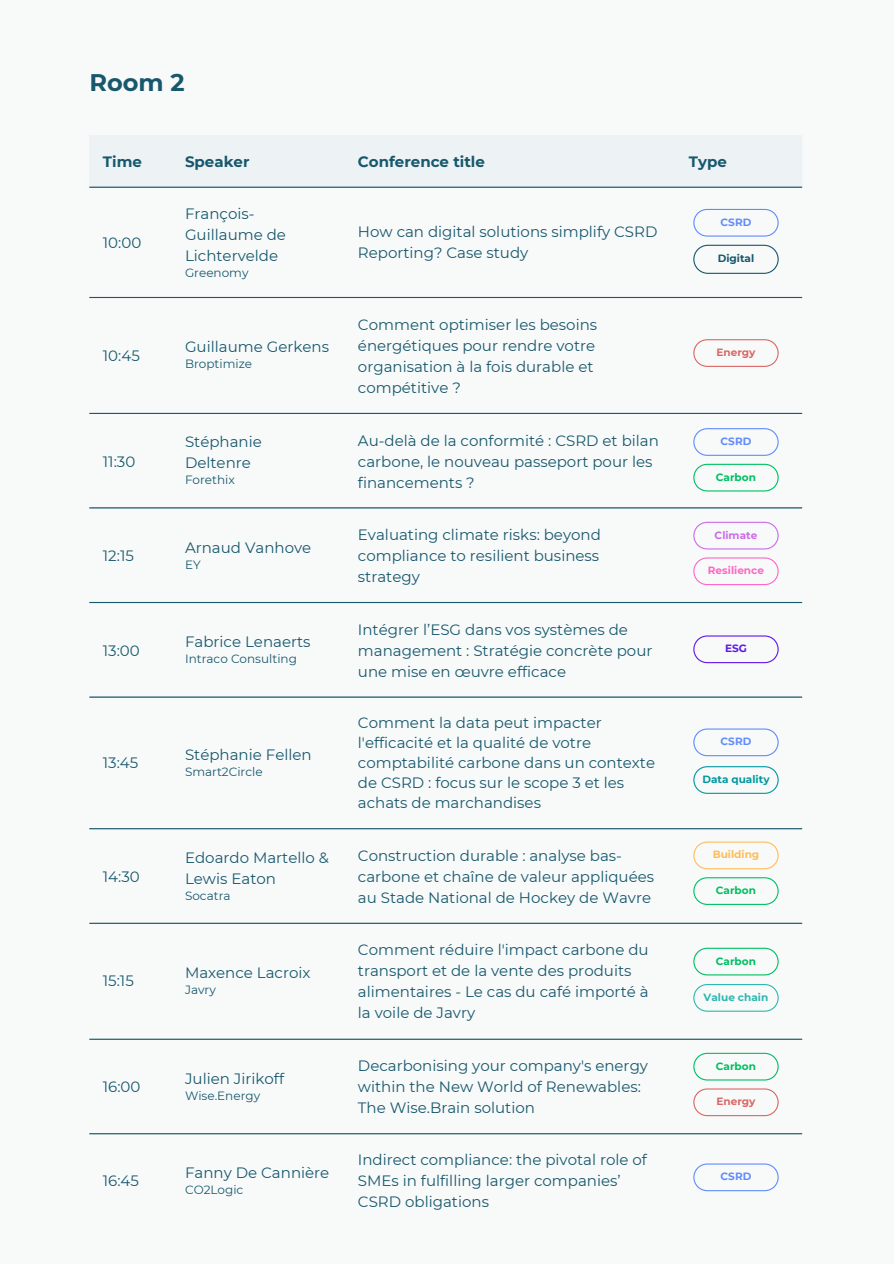
<style>
.page{position:relative;width:894px;height:1264px;background:#fff}
.page>*{position:absolute;margin:0;border:0;box-sizing:border-box;transform-origin:0 0}
.t1{font:700 24px "Montserrat";color:#18586d}
.t2{font:15px/21px "Montserrat";color:#18586d}
.t3{font:700 15px "Montserrat";color:#18586d}
.t4{font:12px "Montserrat";color:#18586d}
.t5{font:700 10.5px "Montserrat";color:#00bf63}
.t6{font:700 10.5px "Montserrat";color:#618cfa}
.t7{font:700 10.5px "Montserrat";color:#d86766}
.t8{font:700 10.5px "Montserrat";color:#03989e}
.t9{font:700 10.5px "Montserrat";color:#2eb7af}
.t10{font:700 10.5px "Montserrat";color:#ff66c4}
.t11{font:700 10.5px "Montserrat";color:#ffbd59}
.t12{font:700 10.5px "Montserrat";color:#18586d}
.t13{font:700 10.5px "Montserrat";color:#cb6ce6}
.t14{font:700 10.5px "Montserrat";color:#5e17eb}
</style>
<div class="page">
<div style="left:0;top:0;width:893px;height:1263px;background:#f8fafa"></div>
<div style="left:89px;top:135px;width:712px;height:52px;background:#edf3f5"></div>
<hr style="left:89px;top:187px;width:712px;height:1px;background:#18586d">
<hr style="left:89px;top:297px;width:712px;height:1px;background:#18586d">
<hr style="left:89px;top:413px;width:712px;height:1px;background:#18586d">
<hr style="left:89px;top:507px;width:712px;height:1px;background:#18586d">
<hr style="left:89px;top:602px;width:712px;height:1px;background:#18586d">
<hr style="left:89px;top:696px;width:712px;height:1px;background:#18586d">
<hr style="left:89px;top:828px;width:712px;height:1px;background:#18586d">
<hr style="left:89px;top:922px;width:712px;height:1px;background:#18586d">
<hr style="left:89px;top:1038px;width:712px;height:1px;background:#18586d">
<hr style="left:89px;top:1133px;width:712px;height:1px;background:#18586d">
<svg style="left:693px;top:209px;width:85px;height:28px"></svg>
<svg style="left:693px;top:245px;width:85px;height:29px"></svg>
<svg style="left:693px;top:339px;width:85px;height:28px"></svg>
<svg style="left:693px;top:428px;width:85px;height:28px"></svg>
<svg style="left:693px;top:464px;width:85px;height:27px"></svg>
<svg style="left:693px;top:522px;width:85px;height:27px"></svg>
<svg style="left:693px;top:841px;width:85px;height:28px"></svg>
<svg style="left:693px;top:947px;width:85px;height:28px"></svg>
<svg style="left:693px;top:984px;width:85px;height:27px"></svg>
<svg style="left:693px;top:877px;width:85px;height:28px"></svg>
<svg style="left:693px;top:1052px;width:85px;height:28px"></svg>
<svg style="left:693px;top:1088px;width:85px;height:28px"></svg>
<svg style="left:693px;top:728px;width:85px;height:28px"></svg>
<svg style="left:693px;top:1163px;width:85px;height:28px"></svg>
<svg style="left:693px;top:766px;width:85px;height:28px"></svg>
<svg style="left:693px;top:557px;width:85px;height:28px"></svg>
<svg style="left:693px;top:635px;width:85px;height:28px"></svg>
<h1 class="t1" style="left:89px;top:67px;width:97px">Room 2</h1>
<p class="t3" style="left:103px;top:152px;width:40px">Time</p>
<p class="t3" style="left:185px;top:152px;width:66px">Speaker</p>
<p class="t3" style="left:358px;top:152px;width:128px">Conference title</p>
<p class="t3" style="left:688px;top:152px;width:40px">Type</p>
<p class="t2" style="left:103px;top:232px;width:40px">10:00</p>
<p class="t2" style="left:103px;top:345px;width:38px">10:45</p>
<p class="t2" style="left:103px;top:450px;width:34px">11:30</p>
<p class="t2" style="left:103px;top:545px;width:33px">12:15</p>
<p class="t2" style="left:103px;top:639px;width:38px">13:00</p>
<p class="t2" style="left:185px;top:203px;width:102px">François-<br>Guillaume de<br>Lichtervelde</p>
<p class="t4" style="left:185px;top:265px;width:65px">Greenomy</p>
<p class="t2" style="left:185px;top:336px;width:145px">Guillaume Gerkens</p>
<p class="t4" style="left:185px;top:357px;width:68px">Broptimize</p>
<p class="t2" style="left:185px;top:431px;width:78px">Stéphanie<br>Deltenre</p>
<p class="t4" style="left:185px;top:473px;width:51px">Forethix</p>
<p class="t2" style="left:185px;top:537px;width:128px">Arnaud Vanhove</p>
<p class="t4" style="left:185px;top:557px;width:17px">EY</p>
<p class="t2" style="left:185px;top:631px;width:127px">Fabrice Lenaerts</p>
<p class="t4" style="left:185px;top:652px;width:113px">Intraco Consulting</p>
<p class="t2" style="left:103px;top:752px;width:37px">13:45</p>
<p class="t2" style="left:185px;top:744px;width:128px">Stéphanie Fellen</p>
<p class="t4" style="left:185px;top:764px;width:79px">Smart2Circle</p>
<p class="t2" style="left:103px;top:866px;width:38px">14:30</p>
<p class="t2" style="left:103px;top:970px;width:32px">15:15</p>
<p class="t2" style="left:103px;top:1076px;width:39px">16:00</p>
<p class="t2" style="left:185px;top:846px;width:145px">Edoardo Martello &amp;<br>Lewis Eaton</p>
<p class="t4" style="left:185px;top:888px;width:47px">Socatra</p>
<p class="t2" style="left:185px;top:962px;width:127px">Maxence Lacroix</p>
<p class="t4" style="left:185px;top:982px;width:32px">Javry</p>
<p class="t2" style="left:185px;top:1068px;width:101px">Julien Jirikoff</p>
<p class="t4" style="left:185px;top:1088px;width:77px">Wise.Energy</p>
<p class="t2" style="left:103px;top:1169px;width:38px">16:45</p>
<p class="t2" style="left:185px;top:1161px;width:146px">Fanny De Cannière</p>
<p class="t4" style="left:185px;top:1182px;width:60px">CO2Logic</p>
<p class="t2" style="left:358px;top:221px;width:301px">How can digital solutions simplify CSRD<br>Reporting? Case study</p>
<p class="t2" style="left:358px;top:314px;width:241px">Comment optimiser les besoins énergétiques pour rendre votre organisation à la fois durable et compétitive ?</p>
<p class="t2" style="left:358px;top:429px;width:302px">Au-delà de la conformité : CSRD et bilan carbone, le nouveau passeport pour les financements ?</p>
<p class="t2" style="left:358px;top:524px;width:244px;text-align:justify">Evaluating climate risks: beyond compliance to resilient business strategy</p>
<p class="t2" style="left:358px;top:618px;width:296px">Intégrer l’ESG dans vos systèmes de management : Stratégie concrète pour une mise en œuvre efficace</p>
<p class="t2" style="left:358px;top:712px;width:298px;line-height:20px">Comment la data peut impacter l'efficacité et la qualité de votre comptabilité carbone dans un contexte de CSRD : focus sur le scope 3 et les achats de marchandises</p>
<p class="t2" style="left:358px;top:845px;width:298px">Construction durable : analyse bas&shy;carbone et chaîne de valeur appliquées au Stade National de Hockey de Wavre</p>
<p class="t2" style="left:358px;top:939px;width:292px">Comment réduire l'impact carbone du transport et de la vente des produits alimentaires - Le cas du café importé à la voile de Javry</p>
<p class="t2" style="left:358px;top:1055px;width:291px">Decarbonising your company's energy within the New World of Renewables:<br>The Wise.Brain solution</p>
<p class="t2" style="left:358px;top:1148px;width:290px">Indirect compliance: the pivotal role of<br>SMEs in fulfilling larger companies’<br>CSRD obligations</p>
<h2 class="t6" style="left:720px;top:215px;width:32px">CSRD</h2>
<p class="t12" style="left:717px;top:251px;width:38px">Digital</p>
<p class="t7" style="left:716px;top:346px;width:41px">Energy</p>
<h2 class="t6" style="left:720px;top:435px;width:32px">CSRD</h2>
<p class="t5" style="left:715px;top:470px;width:42px">Carbon</p>
<p class="t13" style="left:714px;top:528px;width:44px">Climate</p>
<p class="t10" style="left:707px;top:564px;width:58px">Resilience</p>
<h2 class="t14" style="left:724px;top:642px;width:23px">ESG</h2>
<p class="t6" style="left:720px;top:735px;width:32px">CSRD</p>
<p class="t8" style="left:702px;top:772px;width:69px">Data quality</p>
<p class="t11" style="left:712px;top:848px;width:48px">Building</p>
<p class="t5" style="left:715px;top:883px;width:42px">Carbon</p>
<h2 class="t5" style="left:715px;top:954px;width:42px">Carbon</h2>
<h2 class="t9" style="left:703px;top:990px;width:66px">Value chain</h2>
<p class="t5" style="left:715px;top:1059px;width:42px">Carbon</p>
<p class="t7" style="left:716px;top:1095px;width:41px">Energy</p>
<p class="t6" style="left:720px;top:1170px;width:32px">CSRD</p>
</div>
